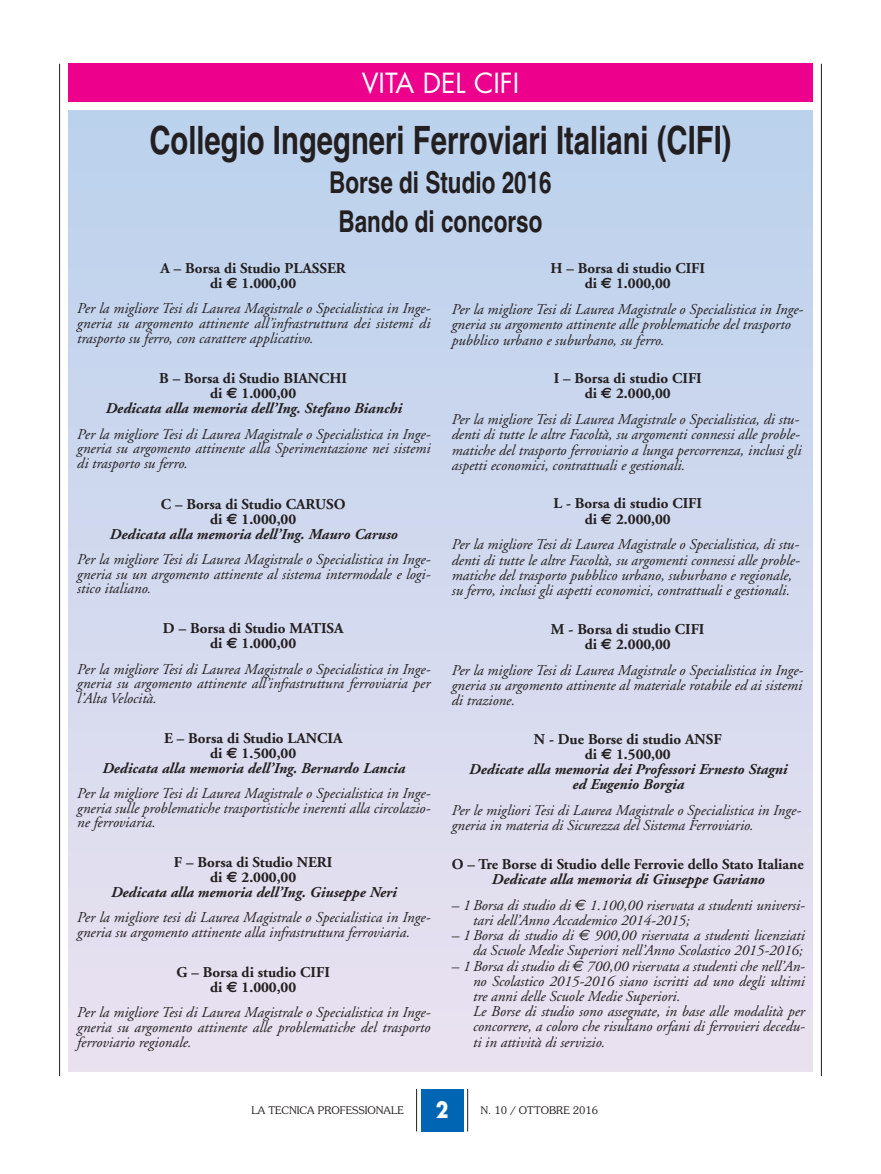
<style>
.page{position:relative;width:881px;height:1174px;background:#fff}
.page>*{position:absolute;margin:0;border:0;box-sizing:border-box;transform-origin:0 0}
.t1{font:700 39px "Helvetica";color:#231f20;scale:.75 1}
.t2{font:700 30px/39px "Helvetica";color:#231f20;text-align:center;scale:.75 1}
.t3{font:27px "Futura";color:#fff}
.t4{font:700 21.75px "Futura";color:#fff;scale:.85 1}
.t5{font:italic 15px/15.1px "Adobe Garamond";color:#231f20}
.t6{font:italic 700 15px/15px "Adobe Garamond";color:#231f20;text-align:center}
.t7{font:700 15px/15.1px "Adobe Garamond";color:#231f20;text-align:center}
.t8{font:300 10.5px "Souvenir";color:#231f20}
.s1{font-family:"Euro Sans"}
.s2{font-style:normal}
.s3{font-family:"Euro Sans";font-style:normal}
</style>
<div class="page">
<hr style="left:59px;top:64px;width:1px;height:1012px;background:#231f20">
<hr style="left:820px;top:64px;width:1px;height:1012px;background:#231f20">
<div style="left:420px;top:1089px;width:43px;height:42px;background:#0066b3"></div>
<hr style="left:416px;top:1089px;width:1px;height:42px;background:#231f20">
<hr style="left:467px;top:1089px;width:1px;height:42px;background:#231f20">
<div style="left:68px;top:111px;width:744px;height:960px;background:linear-gradient(to bottom,#bbd1ed,#ebe1f0)"></div>
<div style="left:68px;top:64px;width:744px;height:38px;background:#ec008c"></div>
<h3 class="t3" style="left:361px;top:70px;width:159px">VITA DEL CIFI</h3>
<h1 class="t1" style="left:149px;top:126px;width:777px">Collegio Ingegneri Ferroviari Italiani (CIFI)</h1>
<h2 class="t2" style="left:329px;top:166px;width:298px">Borse di Studio 2016<br>Bando di concorso</h2>
<p class="t7" style="left:160px;top:262px;width:187px">A – Borsa di Studio PLASSER di <span class="s1">€</span> 1.000,00</p>
<p class="t5" style="left:77px;top:303px;width:355px;line-height:14.7px;text-align:justify">Per la migliore Tesi di Laurea Magistrale o Specialistica in Inge&shy;gneria su argomento attinente all’infrastruttura dei sistemi di trasporto su ferro, con carattere applicativo.</p>
<p class="t6" style="left:105px;top:372px;width:297px"><span class="s2">B – Borsa di Studio BIANCHI<br>di</span> <span class="s3">€</span> <span class="s2">1.000,00<br></span>Dedicata alla memoria dell’Ing. Stefano Bianchi</p>
<p class="t5" style="left:77px;top:428px;width:355px;line-height:14.7px;text-align:justify">Per la migliore Tesi di Laurea Magistrale o Specialistica in Inge&shy;gneria su argomento attinente alla Sperimentazione nei sistemi di trasporto su ferro.</p>
<p class="t6" style="left:109px;top:498px;width:289px"><span class="s2">C – Borsa di Studio CARUSO<br>di</span> <span class="s3">€</span> <span class="s2">1.000,00<br></span>Dedicata alla memoria dell’Ing. Mauro Caruso</p>
<p class="t5" style="left:77px;top:553px;width:355px;line-height:14.7px;text-align:justify">Per la migliore Tesi di Laurea Magistrale o Specialistica in Inge&shy;gneria su un argomento attinente al sistema intermodale e logi&shy;stico italiano.</p>
<p class="t7" style="left:163px;top:622px;width:182px">D – Borsa di Studio MATISA di <span class="s1">€</span> 1.000,00</p>
<p class="t5" style="left:77px;top:663px;width:355px;line-height:14.7px;text-align:justify">Per la migliore Tesi di Laurea Magistrale o Specialistica in Inge&shy;gneria su argomento attinente all’infrastruttura ferroviaria per l’Alta Velocità.</p>
<p class="t6" style="left:102px;top:731px;width:304px"><span class="s2">E – Borsa di Studio LANCIA<br>di</span> <span class="s3">€</span> <span class="s2">1.500,00<br></span>Dedicata alla memoria dell’Ing. Bernardo Lancia</p>
<p class="t5" style="left:77px;top:787px;width:355px;line-height:14.7px;text-align:justify">Per la migliore Tesi di Laurea Magistrale o Specialistica in Inge&shy;gneria sulle problematiche trasportistiche inerenti alla circolazio&shy;ne ferroviaria.</p>
<p class="t6" style="left:110px;top:856px;width:287px"><span class="s2">F – Borsa di Studio NERI<br>di</span> <span class="s3">€</span> <span class="s2">2.000,00<br></span>Dedicata alla memoria dell’Ing. Giuseppe Neri</p>
<p class="t5" style="left:77px;top:911px;width:355px;line-height:14.7px">Per la migliore tesi di Laurea Magistrale o Specialistica in Inge&shy;gneria su argomento attinente alla infrastruttura ferroviaria.</p>
<p class="t7" style="left:176px;top:966px;width:155px">G – Borsa di studio CIFI di <span class="s1">€</span> 1.000,00</p>
<p class="t5" style="left:77px;top:1006px;width:355px;line-height:14.7px;text-align:justify">Per la migliore Tesi di Laurea Magistrale o Specialistica in Inge&shy;gneria su argomento attinente alle problematiche del trasporto ferroviario regionale.</p>
<p class="t7" style="left:550px;top:262px;width:156px">H – Borsa di studio CIFI di <span class="s1">€</span> 1.000,00</p>
<p class="t5" style="left:451px;top:303px;width:353px">Per la migliore Tesi di Laurea Magistrale o Specialistica in Inge&shy;gneria su argomento attinente alle problematiche del trasporto pubblico urbano e suburbano, su ferro.</p>
<p class="t7" style="left:553px;top:372px;width:149px">I – Borsa di studio CIFI di <span class="s1">€</span> 2.000,00</p>
<p class="t5" style="left:451px;top:413px;width:351px;text-align:justify">Per la migliore Tesi di Laurea Magistrale o Specialistica, di stu&shy;denti di tutte le altre Facoltà, su argomenti connessi alle proble&shy;matiche del trasporto ferroviario a lunga percorrenza, inclusi gli aspetti economici, contrattuali e gestionali.</p>
<p class="t7" style="left:553px;top:497px;width:150px">L - Borsa di studio CIFI di <span class="s1">€</span> 2.000,00</p>
<p class="t5" style="left:451px;top:538px;width:350px">Per la migliore Tesi di Laurea Magistrale o Specialistica, di stu&shy;denti di tutte le altre Facoltà, su argomenti connessi alle proble&shy;matiche del trasporto pubblico urbano, suburbano e regionale, su ferro, inclusi gli aspetti economici, contrattuali e gestionali.</p>
<p class="t7" style="left:550px;top:622px;width:155px">M - Borsa di studio CIFI di <span class="s1">€</span> 2.000,00</p>
<p class="t5" style="left:451px;top:663px;width:353px">Per la migliore Tesi di Laurea Magistrale o Specialistica in Inge&shy;gneria su argomento attinente al materiale rotabile ed ai sistemi di trazione.</p>
<p class="t6" style="left:468px;top:732px;width:319px"><span class="s2">N - Due Borse di studio ANSF<br>di</span> <span class="s3">€</span> <span class="s2">1.500,00<br></span>Dedicate alla memoria dei Professori Ernesto Stagni ed Eugenio Borgia</p>
<p class="t5" style="left:451px;top:804px;width:351px">Per le migliori Tesi di Laurea Magistrale o Specialistica in Inge&shy;gneria in materia di Sicurezza del Sistema Ferroviario.</p>
<p class="t7" style="left:451px;top:857px;width:353px">O – Tre Borse di Studio delle Ferrovie dello Stato Italiane</p>
<p class="t6" style="left:491px;top:873px;width:274px">Dedicate alla memoria di Giuseppe Gaviano</p>
<p class="t5" style="left:472px;top:899px;width:334px;text-indent:-21px">– 1 Borsa di studio di <span class="s1">€</span> 1.100,00 riservata a studenti universi&shy;tari dell’Anno Accademico 2014-2015;</p>
<p class="t5" style="left:451px;top:929px;width:354px;text-align:right">– 1 Borsa di studio di <span class="s1">€</span> 900,00 riservata a studenti licenziati da Scuole Medie Superiori nell’Anno Scolastico 2015-2016;</p>
<p class="t5" style="left:472px;top:959px;width:334px;text-indent:-21px">– 1 Borsa di studio di <span class="s1">€</span> 700,00 riservata a studenti che nell’An&shy;no Scolastico 2015-2016 siano iscritti ad uno degli ultimi tre anni delle Scuole Medie Superiori.<br>Le Borse di studio sono assegnate, in base alle modalità per concorrere, a coloro che risultano orfani di ferrovieri decedu&shy;ti in attività di servizio.</p>
<p class="t8" style="left:251px;top:1105px;width:154px">LA TECNICA PROFESSIONALE</p>
<h3 class="t4" style="left:435px;top:1099px;width:16px">2</h3>
<p class="t8" style="left:480px;top:1105px;width:119px">N. 10 / OTTOBRE 2016</p>
</div>
